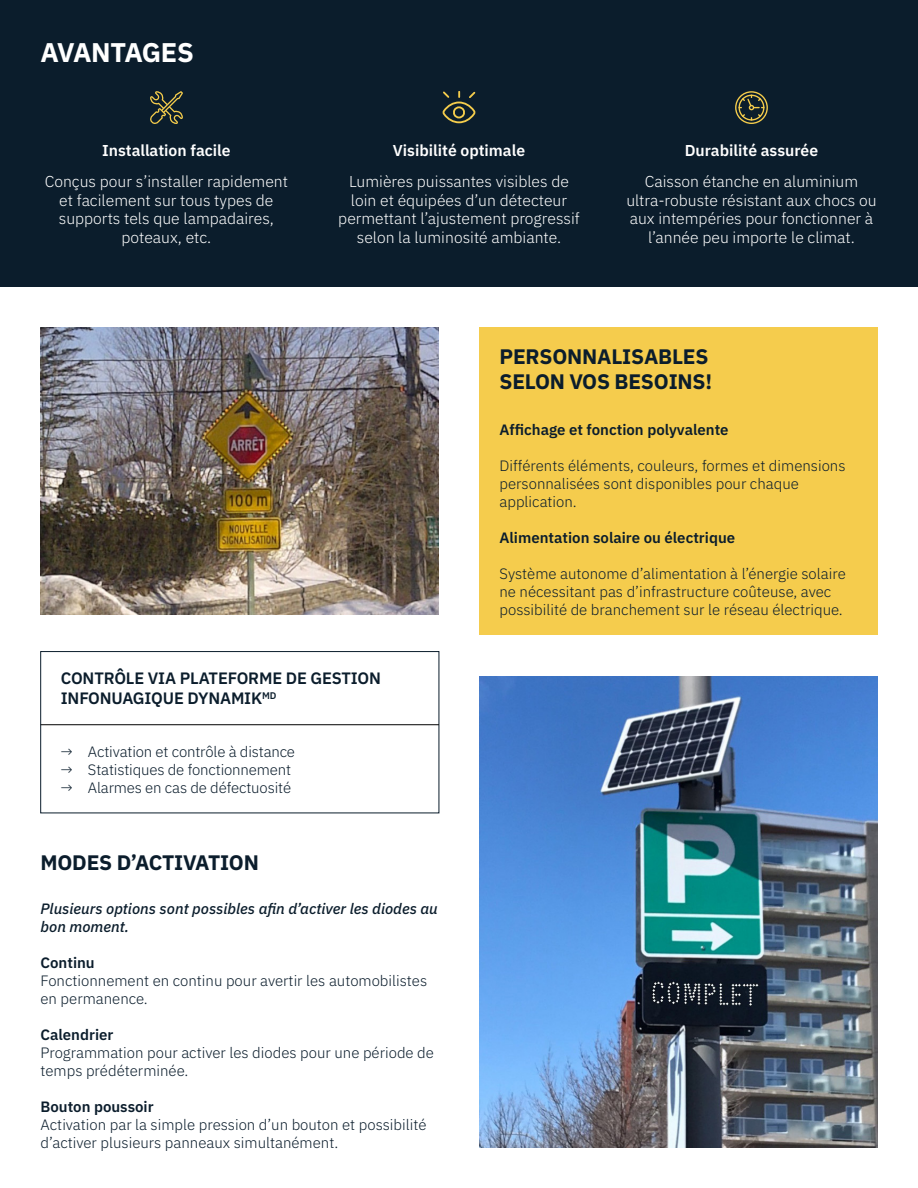
<style>
.page{position:relative;width:918px;height:1188px;background:#fff}
.page>*{position:absolute;margin:0;border:0;box-sizing:border-box;transform-origin:0 0}
.t1{font:700 27px "IBM Plex Sans";letter-spacing:-.025em;color:#fff}
.t2{font:700 21px "IBM Plex Sans";letter-spacing:-.01em;color:#0b1d2c}
.t3{font:600 16.5px/19.8px "IBM Plex Sans";letter-spacing:-.01em;color:#0b1d2c}
.t4{font:300 15.75px/18.9px "IBM Plex Sans";color:#fff;text-align:center}
.t5{font:600 15.75px "IBM Plex Sans";color:#fff}
.t6{font:300 15px/18px "IBM Plex Sans";color:#0b1d2c}
.t7{font:600 15px "IBM Plex Sans";color:#0b1d2c}
.t8{font:italic 500 15px/18px "IBM Plex Sans";color:#0b1d2c}
</style>
<div class="page">
<div style="left:479px;top:327px;width:399px;height:308px;background:#f5cc4d"></div>
<div style="left:40px;top:651px;width:399px;height:162px;border:1px solid #0a1c2b"></div>
<hr style="left:41px;top:724px;width:398px;height:1px;background:#000">
<div style="left:0;top:0;width:918px;height:287px;background:#0b1d2c"></div>
<svg style="left:442px;top:91px;width:34px;height:33px"></svg>
<svg style="left:150px;top:91px;width:33px;height:33px"></svg>
<svg style="left:735px;top:91px;width:33px;height:33px"></svg>
<img style="left:40px;top:327px;width:399px;height:287px">
<img style="left:479px;top:676px;width:399px;height:472px">
<p class="t1" style="left:40px;top:31px;width:155px">AVANTAGES</p>
<p class="t5" style="left:102px;top:138px;width:130px">Installation facile</p>
<p class="t4" style="left:45px;top:170px;width:245px">Conçus pour s’installer rapidement et facilement sur tous types de supports tels que lampadaires, poteaux, etc.</p>
<p class="t5" style="left:393px;top:138px;width:134px">Visibilité optimale</p>
<p class="t4" style="left:338px;top:170px;width:243px">Lumières puissantes visibles de loin et équipées d’un détecteur permettant l’ajustement progressif selon la luminosité ambiante.</p>
<p class="t5" style="left:685px;top:138px;width:135px">Durabilité assurée</p>
<p class="t4" style="left:626px;top:170px;width:252px">Caisson étanche en aluminium ultra-robuste résistant aux chocs ou aux intempéries pour fonctionner à l’année peu importe le climat.</p>
<p class="t2" style="left:500px;top:340px;width:211px">PERSONNALISABLES</p>
<p class="t2" style="left:500px;top:365px;width:214px">SELON VOS BESOINS!</p>
<p class="t7" style="left:500px;top:418px;width:231px">Affichage et fonction polyvalente</p>
<p class="t6" style="left:500px;top:455px;width:348px">Différents éléments, couleurs, formes et dimensions personnalisées sont disponibles pour chaque application.</p>
<p class="t7" style="left:500px;top:526px;width:237px">Alimentation solaire ou électrique</p>
<p class="t6" style="left:500px;top:563px;width:348px">Système autonome d’alimentation à l’énergie solaire ne nécessitant pas d’infrastructure coûteuse, avec possibilité de branchement sur le réseau électrique.</p>
<p class="t3" style="left:61px;top:667px;width:322px">CONTRÔLE VIA PLATEFORME DE GESTION<br>INFONUAGIQUE DYNAMIK<sup>MD</sup></p>
<p class="t6" style="left:61px;top:741px;width:236px">→ Activation et contrôle à distance</p>
<p class="t6" style="left:61px;top:759px;width:232px">→ Statistiques de fonctionnement</p>
<p class="t6" style="left:61px;top:777px;width:232px">→ Alarmes en cas de défectuosité</p>
<p class="t2" style="left:40px;top:846px;width:220px">MODES D’ACTIVATION</p>
<p class="t8" style="left:40px;top:898px;width:399px">Plusieurs options sont possibles afin d’activer les diodes au bon moment.</p>
<p class="t7" style="left:40px;top:950px;width:56px">Continu</p>
<p class="t6" style="left:40px;top:970px;width:388px">Fonctionnement en continu pour avertir les automobilistes en permanence.</p>
<p class="t7" style="left:40px;top:1022px;width:74px">Calendrier</p>
<p class="t6" style="left:40px;top:1042px;width:395px">Programmation pour activer les diodes pour une période de temps prédéterminée.</p>
<p class="t7" style="left:40px;top:1094px;width:115px">Bouton poussoir</p>
<p class="t6" style="left:40px;top:1114px;width:388px">Activation par la simple pression d’un bouton et possibilité d’activer plusieurs panneaux simultanément.</p>
</div>
